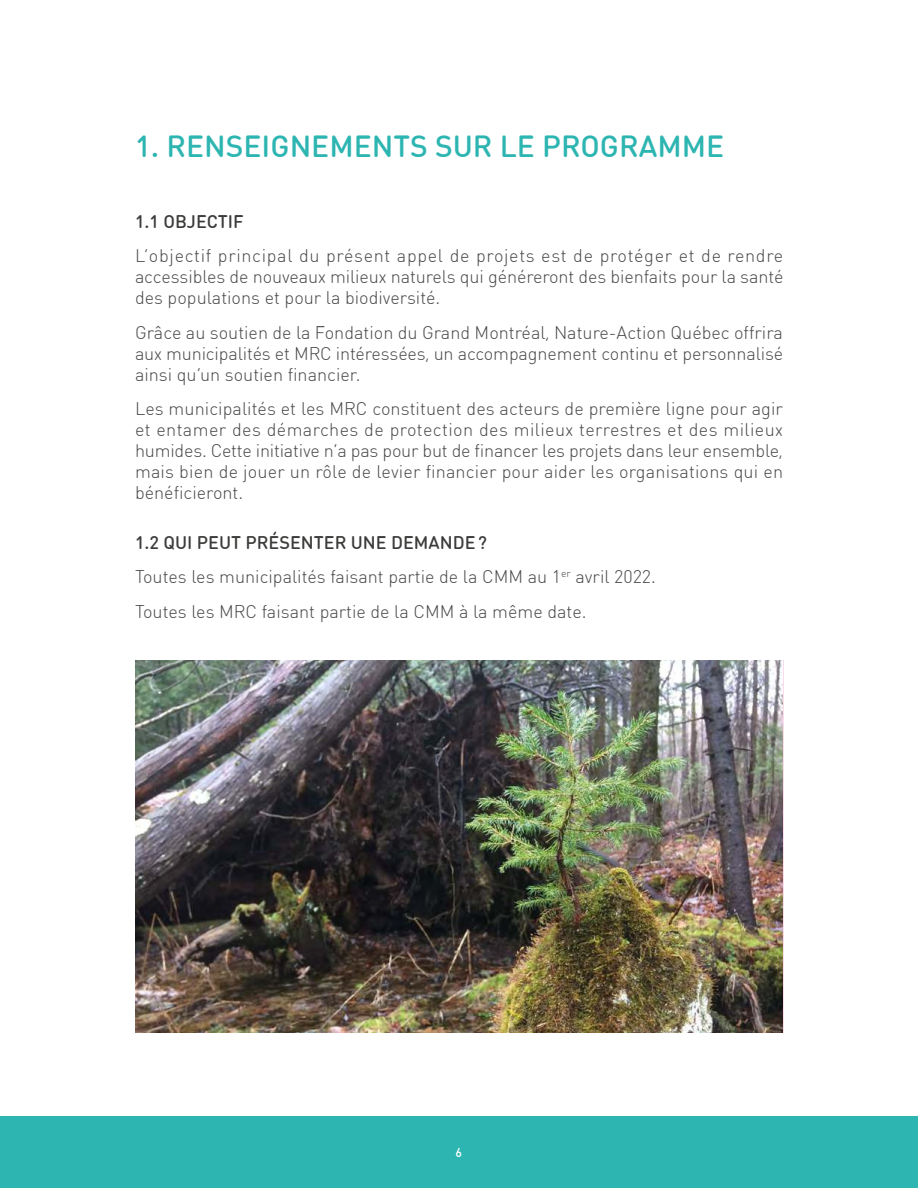
<style>
.page{position:relative;width:918px;height:1188px;background:#fff}
.page>*{position:absolute;margin:0;border:0;box-sizing:border-box;transform-origin:0 0}
.t1{font:500 30px "DIN Round OT";color:#2db5b1}
.t2{font:300 18px/21px "DIN Round OT";color:#4a4948;text-align:justify}
.t3{font:500 18px "DIN Round OT";color:#3c3c3b}
.t4{font:500 12.75px "DIN Round OT";color:#fff}
.s1{font-weight:500;color:#3c3c3b}
</style>
<div class="page">
<div style="left:0;top:1116px;width:918px;height:72px;background:#2db5b1"></div>
<img style="left:135px;top:661px;width:648px;height:372px">
<h1 class="t1" style="left:135px;top:128px;width:591px">1. RENSEIGNEMENTS SUR LE PROGRAMME</h1>
<p class="t3" style="left:135px;top:210px;width:110px">1.1 OBJECTIF</p>
<p class="t2" style="left:135px;top:246px;width:650px">L’objectif principal du présent appel de projets est de protéger et de rendre accessibles de nouveaux milieux naturels qui généreront des bienfaits pour la santé des populations et pour la biodiversité.</p>
<p class="t2" style="left:135px;top:323px;width:650px">Grâce au soutien de la Fondation du Grand Montréal, Nature-Action Québec offrira aux municipalités et MRC intéressées, un accompagnement continu et personnalisé ainsi qu’un soutien financier.</p>
<p class="t2" style="left:135px;top:400px;width:650px">Les municipalités et les MRC constituent des acteurs de première ligne pour agir et entamer des démarches de protection des milieux terrestres et des milieux humides. Cette initiative n’a pas pour but de financer les projets dans leur ensemble, mais bien de jouer un rôle de levier financier pour aider les organisations qui en bénéficieront.</p>
<p class="t2" style="left:135px;top:526px;width:522px;line-height:34.5px;text-align:left"><span class="s1">1.2 QUI PEUT PRÉSENTER UNE DEMANDE ?<br></span>Toutes les municipalités faisant partie de la CMM au 1<sup>er</sup> avril 2022.<br>Toutes les MRC faisant partie de la CMM à la même date.</p>
<p class="t4" style="left:455px;top:1145px;width:8px">6</p>
</div>
